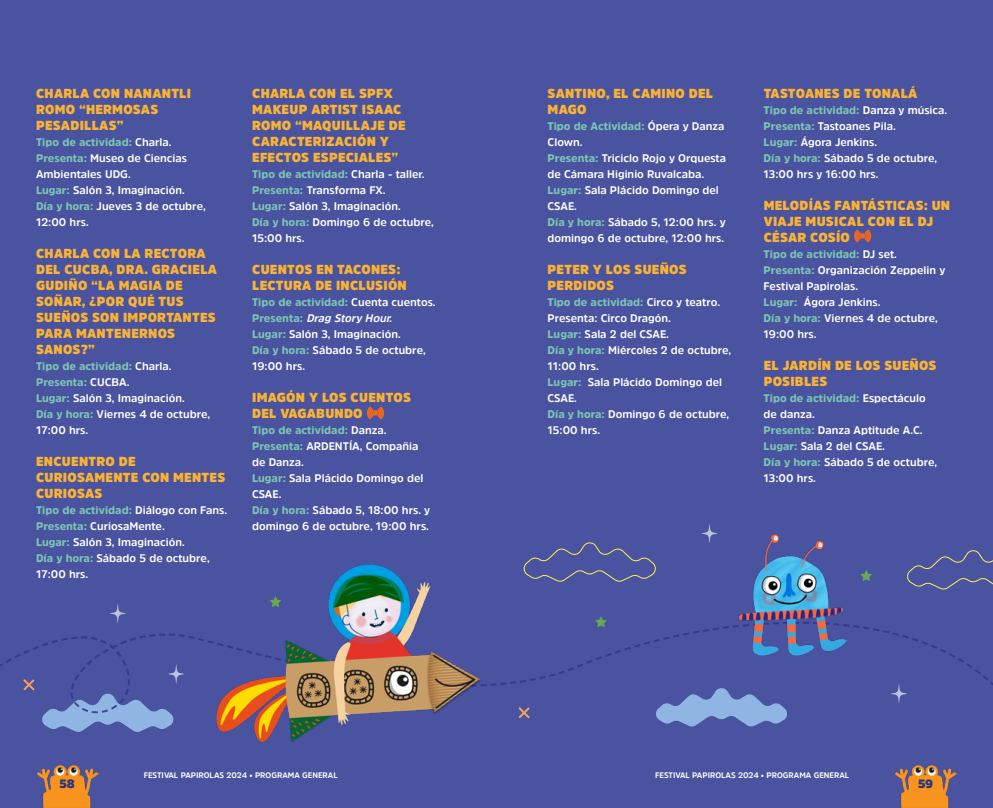
<style>
.page{position:relative;width:993px;height:808px;background:#fff}
.page>*{position:absolute;margin:0;border:0;box-sizing:border-box;transform-origin:0 0}
.t1{font:900 13px/16px "Amsi Pro";letter-spacing:.02em;color:#f9b234}
.t2{font:900 12px "Amsi Pro";color:#283583}
.t3{font:700 11px/16px "Amsi Pro";color:#fff}
.t4{font:700 8px "Amsi Pro";color:#fff}
.s1{font-weight:900;color:#7bc5b1}
.s2{font-style:italic}
</style>
<div class="page">
<div style="left:0;top:0;width:496px;height:808px;background:#4953a0"></div>
<div style="left:496px;top:0;width:496px;height:808px;background:#4953a0"></div>
<svg style="left:523px;top:542px;width:133px;height:40px"></svg>
<svg style="left:860px;top:570px;width:11px;height:11px"></svg>
<img style="left:36px;top:765px;width:62px;height:43px">
<img style="left:894px;top:765px;width:62px;height:43px">
<svg style="left:367px;top:407px;width:16px;height:12px"></svg>
<img style="left:211px;top:564px;width:275px;height:178px">
<svg style="left:907px;top:550px;width:85px;height:40px"></svg>
<img style="left:742px;top:534px;width:102px;height:80px">
<svg style="left:701px;top:524px;width:16px;height:19px"></svg>
<svg style="left:6px;top:604px;width:183px;height:128px"></svg>
<svg style="left:586px;top:614px;width:405px;height:113px"></svg>
<svg style="left:854px;top:230px;width:16px;height:12px"></svg>
<p class="t1" style="left:36px;top:85px;width:156px">CHARLA CON NANANTLI<br>ROMO “HERMOSAS<br>PESADILLAS”</p>
<p class="t3" style="left:36px;top:133px;width:171px"><span class="s1">Tipo de actividad:</span> Charla.<br><span class="s1">Presenta:</span> Museo de Ciencias<br>Ambientales UDG.<br><span class="s1">Lugar:</span> Salón 3, Imaginación.<br><span class="s1">Día y hora:</span> Jueves 3 de octubre,<br>12:00 hrs.</p>
<p class="t1" style="left:36px;top:245px;width:182px">CHARLA CON LA RECTORA<br>DEL CUCBA, DRA. GRACIELA<br>GUDIÑO “LA MAGIA DE<br>SOÑAR, ¿POR QUÉ TUS<br>SUEÑOS SON IMPORTANTES<br>PARA MANTENERNOS<br>SANOS?”</p>
<p class="t3" style="left:36px;top:357px;width:176px"><span class="s1">Tipo de actividad:</span> Charla.<br><span class="s1">Presenta:</span> CUCBA.<br><span class="s1">Lugar:</span> Salón 3, Imaginación.<br><span class="s1">Día y hora:</span> Viernes 4 de octubre,<br>17:00 hrs.</p>
<p class="t1" style="left:36px;top:453px;width:190px">ENCUENTRO DE<br>CURIOSAMENTE CON MENTES<br>CURIOSAS</p>
<p class="t3" style="left:36px;top:501px;width:192px"><span class="s1">Tipo de actividad:</span> Diálogo con Fans.<br><span class="s1">Presenta:</span> CuriosaMente.<br><span class="s1">Lugar:</span> Salón 3, Imaginación.<br><span class="s1">Día y hora:</span> Sábado 5 de octubre,<br>17:00 hrs.</p>
<p class="t1" style="left:252px;top:85px;width:155px">CHARLA CON EL SPFX<br>MAKEUP ARTIST ISAAC<br>ROMO “MAQUILLAJE DE<br>CARACTERIZACIÓN Y<br>EFECTOS ESPECIALES”</p>
<p class="t3" style="left:252px;top:165px;width:183px"><span class="s1">Tipo de actividad:</span> Charla - taller.<br><span class="s1">Presenta:</span> Transforma FX.<br><span class="s1">Lugar:</span> Salón 3, Imaginación.<br><span class="s1">Día y hora:</span> Domingo 6 de octubre,<br>15:00 hrs.</p>
<p class="t1" style="left:252px;top:261px;width:156px">CUENTOS EN TACONES:<br>LECTURA DE INCLUSIÓN</p>
<p class="t3" style="left:252px;top:293px;width:185px"><span class="s1">Tipo de actividad:</span> Cuenta cuentos.<br><span class="s1">P r e s e n t a :</span> <span class="s2">Drag Story Hour.<br></span><span class="s1">Lugar:</span> Salón 3, Imaginación.<br><span class="s1">Día y hora:</span> Sábado 5 de octubre,<br>19:00 hrs.</p>
<p class="t1" style="left:252px;top:389px;width:160px">IMAGÓN Y LOS CUENTOS<br>DEL VAGABUNDO</p>
<p class="t3" style="left:252px;top:421px;width:180px"><span class="s1">Tipo de actividad:</span> Danza.<br><span class="s1">Presenta:</span> ARDENTÍA, Compañia de Danza.<br><span class="s1">Lugar:</span> Sala Plácido Domingo del<br>CSAE.<br><span class="s1">Día y hora:</span> Sábado 5, 18:00 hrs. y domingo 6 de octubre, 19:00 hrs.</p>
<p class="t1" style="left:547px;top:85px;width:167px">SANTINO, EL CAMINO DEL<br>MAGO</p>
<p class="t3" style="left:547px;top:118px;width:180px"><span class="s1">Tipo de Actividad:</span> Ópera y Danza<br>Clown.<br><span class="s1">Presenta:</span> Triciclo Rojo y Orquesta de Cámara Higinio Ruvalcaba.<br><span class="s1">Lugar:</span> Sala Plácido Domingo del<br>CSAE.<br><span class="s1">Día y hora:</span> Sábado 5, 12:00 hrs. y domingo 6 de octubre, 12:00 hrs.</p>
<p class="t1" style="left:547px;top:261px;width:140px">PETER Y LOS SUEÑOS<br>PERDIDOS</p>
<p class="t3" style="left:547px;top:294px;width:185px"><span class="s1">Tipo de actividad:</span> Circo y teatro.<br>Presenta: Circo Dragón.<br><span class="s1">Lugar:</span> Sala 2 del CSAE.<br><span class="s1">Día y hora:</span> Miércoles 2 de octubre,<br>11:00 hrs.<br><span class="s1">Lugar:</span> Sala Plácido Domingo del<br>CSAE.<br><span class="s1">Día y hora:</span> Domingo 6 de octubre,<br>15:00 hrs.</p>
<p class="t1" style="left:763px;top:85px;width:155px">TASTOANES DE TONALÁ</p>
<p class="t3" style="left:763px;top:102px;width:185px"><span class="s1">Tipo de actividad:</span> Danza y música.<br><span class="s1">Presenta:</span> Tastoanes Pila.<br><span class="s1">Lugar:</span> Ágora Jenkins.<br><span class="s1">Día y hora:</span> Sábado 5 de octubre,<br>13:00 hrs y 16:00 hrs.</p>
<p class="t1" style="left:763px;top:197px;width:188px">MELODÍAS FANTÁSTICAS: UN<br>VIAJE MUSICAL CON EL DJ<br>CÉSAR COSÍO</p>
<p class="t3" style="left:763px;top:246px;width:183px"><span class="s1">Tipo de actividad:</span> DJ set.<br><span class="s1">Presenta:</span> Organización Zeppelin y<br>Festival Papirolas.<br><span class="s1">Lugar:</span> Ágora Jenkins.<br><span class="s1">Día y hora:</span> Viernes 4 de octubre,<br>19:00 hrs.</p>
<p class="t1" style="left:763px;top:357px;width:174px">EL JARDÍN DE LOS SUEÑOS<br>POSIBLES</p>
<p class="t3" style="left:763px;top:390px;width:175px"><span class="s1">Tipo de actividad:</span> Espectáculo de danza.<br><span class="s1">Presenta:</span> Danza Aptitude A.C.<br><span class="s1">Lugar:</span> Sala 2 del CSAE.<br><span class="s1">Día y hora:</span> Sábado 5 de octubre,<br>13:00 hrs.</p>
<p class="t4" style="left:144px;top:770px;width:195px">FESTIVAL PAPIROLAS 2024 • PROGRAMA GENERAL</p>
<p class="t4" style="left:655px;top:770px;width:195px">FESTIVAL PAPIROLAS 2024 • PROGRAMA GENERAL</p>
<p class="t2" style="left:59px;top:775px;width:17px">58</p>
<p class="t2" style="left:917px;top:775px;width:17px">59</p>
</div>
